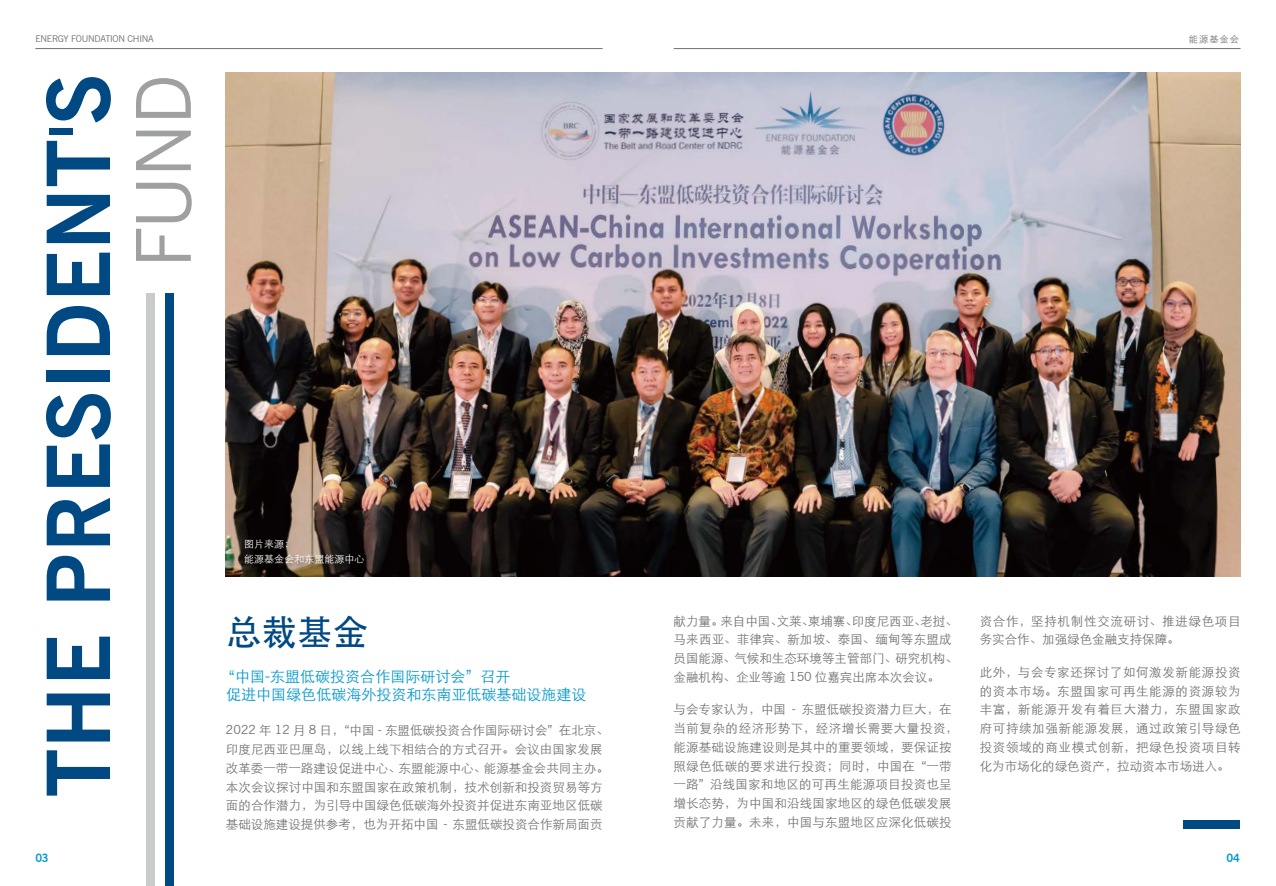
<style>
.page{position:relative;width:1276px;height:886px;background:#fff}
.page>*{position:absolute;margin:0;border:0;box-sizing:border-box;transform-origin:0 0}
.t1{font:700 87.12px "News Gothic BT";color:#004982}
.t2{font:75.75px "News Gothic BT";color:#9fa0a0}
.t3{font:35.62px "ST Heiti";color:#004982}
.t4{font:15px/18px "ST Xihei";color:#0097ce}
.t5{font:12.5px/18.8px "ST Xihei";letter-spacing:.005em;color:#727171}
.t6{font:12.5px/18.8px "ST Xihei";letter-spacing:.06em;color:#727171}
.t7{font:700 11.25px "News Gothic BT";color:#0097ce}
.t8{font:10px/15px "ST Xihei";color:#fff}
.t9{font:9.25px "News Gothic BT";letter-spacing:-.025em;color:#727171}
.t10{font:9.25px "ST Xihei";letter-spacing:.1em;color:#727171}
.s1{font-family:"News Gothic BT"}
</style>
<div class="page">
<hr style="left:35px;top:48px;width:567px;height:1px;background:#727171">
<hr style="left:673px;top:48px;width:567px;height:1px;background:#727171">
<div style="left:1183px;top:821px;width:57px;height:8px;background:#004982"></div>
<div style="left:165px;top:293px;width:8px;height:593px;background:#004982"></div>
<div style="left:147px;top:293px;width:8px;height:593px;background:#c9caca"></div>
<img style="left:226px;top:72px;width:1014px;height:504px">
<img style="left:240px;top:536px;width:132px;height:37px">
<p class="t9" style="left:35px;top:33px;width:120px">ENERGY FOUNDATION CHINA</p>
<p class="t10" style="left:1189px;top:32px;width:52px">能源基金会</p>
<h1 class="t1" style="left:26px;top:797px;width:725px;rotate:-90deg">THE PRESIDENT'S</h1>
<h2 class="t2" style="left:118px;top:268px;width:196px;rotate:-90deg">FUND</h2>
<p class="t8" style="left:244px;top:536px;width:121px">图片来源：<br>能源基金会和东盟能源中心</p>
<h3 class="t3" style="left:226px;top:615px;width:144px">总裁基金</h3>
<p class="t4" style="left:226px;top:666px;width:361px;text-indent:-6px">“中国-东盟低碳投资合作国际研讨会”召开<br>促进中国绿色低碳海外投资和东南亚低碳基础设施建设</p>
<p class="t5" style="left:226px;top:720px;width:384px"><span class="s1">2022</span> 年 <span class="s1">12</span> 月 <span class="s1">8</span> 日，<span class="s1">“</span>中国 <span class="s1">-</span> 东盟低碳投资合作国际研讨会<span class="s1">”</span> 在北京、印度尼西亚巴厘岛，以线上线下相结合的方式召开。会议由国家发展改革委一带一路建设促进中心、东盟能源中心、能源基金会共同主办。本次会议探讨中国和东盟国家在政策机制，技术创新和投资贸易等方面的合作潜力，为引导中国绿色低碳海外投资并促进东南亚地区低碳基础设施建设提供参考，也为开拓中国 <span class="s1">-</span> 东盟低碳投资合作新局面贡</p>
<p class="t5" style="left:673px;top:610px;width:286px">献力量。来自中国、文莱、柬埔寨、印度尼西亚、老挝、马来西亚、菲律宾、新加坡、泰国、缅甸等东盟成员国能源、气候和生态环境等主管部门、研究机构、金融机构、企业等逾 <span class="s1">150</span> 位嘉宾出席本次会议。</p>
<p class="t5" style="left:673px;top:699px;width:286px">与会专家认为，中国 <span class="s1">-</span> 东盟低碳投资潜力巨大，在当前复杂的经济形势下，经济增长需要大量投资，能源基础设施建设则是其中的重要领域，要保证按照绿色低碳的要求进行投资；同时，中国在 <span class="s1">“</span>一带一路<span class="s1">”</span> 沿线国家和地区的可再生能源项目投资也呈增长态势，为中国和沿线国家地区的绿色低碳发展贡献了力量。未来，中国与东盟地区应深化低碳投</p>
<p class="t6" style="left:979px;top:610px;width:262px">资合作，坚持机制性交流研讨、推进绿色项目务实合作、加强绿色金融支持保障。</p>
<p class="t5" style="left:979px;top:662px;width:262px;text-align:justify">此外，与会专家还探讨了如何激发新能源投资的资本市场。东盟国家可再生能源的资源较为丰富，新能源开发有着巨大潜力，东盟国家政府可持续加强新能源发展，通过政策引导绿色投资领域的商业模式创新，把绿色投资项目转化为市场化的绿色资产，拉动资本市场进入。</p>
<p class="t7" style="left:35px;top:851px;width:15px">03</p>
<p class="t7" style="left:1226px;top:851px;width:15px">04</p>
</div>
